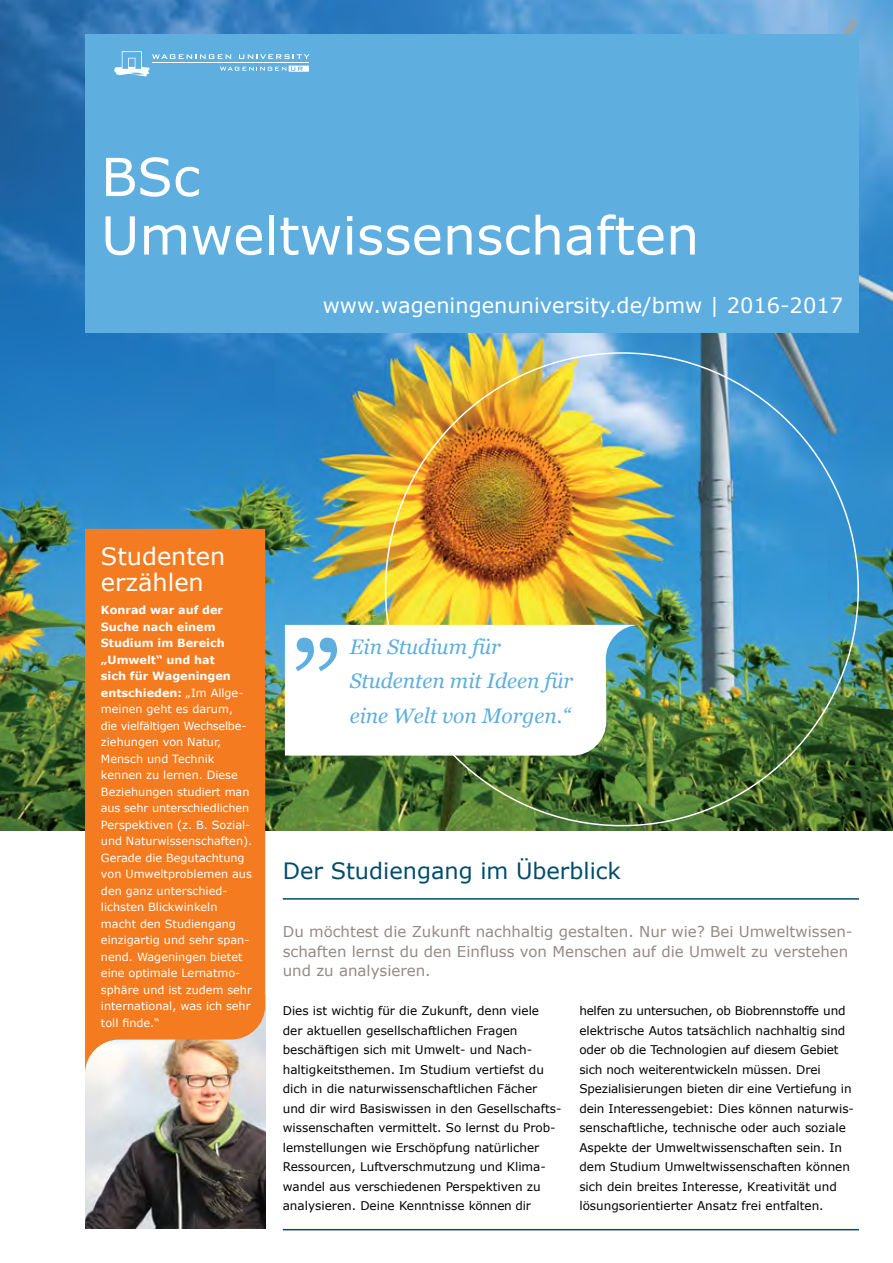
<style>
.page{position:relative;width:893px;height:1263px;background:#fff}
.page>*{position:absolute;margin:0;border:0;box-sizing:border-box;transform-origin:0 0}
.t1{font:52.5px/58.5px "Verdana";color:#fff}
.t2{font:24px/25.5px "Verdana";color:#fff}
.t3{font:22.5px "Verdana";color:#004c6c}
.t4{font:italic 21px/34.5px "Georgia";color:#5eaee0}
.t5{font:21px "Verdana";color:#fff}
.t6{font:15px/19.5px "Verdana";color:#948a85}
.t7{font:12px/19.5px "Verdana";color:#000}
.t8{font:11.25px/16.5px "Verdana";color:#fff}
.s1{font-weight:700}
</style>
<div class="page">
<img style="left:0;top:0;width:893px;height:831px">
<img style="left:85px;top:1074px;width:180px;height:155px">
<div style="left:85px;top:34px;width:774px;height:299px;background:#5eaee0"></div>
<svg style="left:114px;top:51px;width:196px;height:26px"></svg>
<svg style="left:285px;top:625px;width:355px;height:131px"></svg>
<svg style="left:85px;top:529px;width:180px;height:545px;background:#f2802a"></svg>
<svg style="left:296px;top:638px;width:41px;height:33px"></svg>
<hr style="left:283px;top:898px;width:576px;height:2px;background:#004c6c">
<hr style="left:283px;top:1229px;width:576px;height:1px;background:#004c6c">
<h1 class="t1" style="left:101px;top:147px;width:600px">BSc<br>Umweltwissenschaften</h1>
<h3 class="t5" style="left:323px;top:291px;width:522px">www.wageningenuniversity.de/bmw | 2016-2017</h3>
<h2 class="t2" style="left:101px;top:544px;width:126px">Studenten erzählen</h2>
<p class="t8" style="left:101px;top:602px;width:153px"><span class="s1">Konrad war auf der<br>Suche nach einem<br>Studium im Bereich „Umwelt“ und hat<br>sich für Wageningen entschieden:</span> „Im Allge&shy;meinen geht es darum,<br>die vielfältigen Wechselbe&shy;ziehungen von Natur,<br>Mensch und Technik kennen zu lernen. Diese<br>Beziehungen studiert man aus sehr unterschiedlichen<br>Perspektiven (z. B. Sozial&shy;und Naturwissenschaften).<br>Gerade die Begutachtung von Umweltproblemen aus den ganz unterschied&shy;lichsten Blickwinkeln macht den Studiengang einzigartig und sehr span&shy;nend. Wageningen bietet eine optimale Lernatmo&shy;sphäre und ist zudem sehr international, was ich sehr toll finde.“</p>
<h3 class="t4" style="left:350px;top:628px;width:225px">Ein Studium für<br>Studenten mit Ideen für eine Welt von Morgen.“</h3>
<h3 class="t3" style="left:283px;top:855px;width:340px">Der Studiengang im Überblick</h3>
<p class="t6" style="left:283px;top:922px;width:571px">Du möchtest die Zukunft nachhaltig gestalten. Nur wie? Bei Umweltwissen&shy;schaften lernst du den Einfluss von Menschen auf die Umwelt zu verstehen und zu analysieren.</p>
<p class="t7" style="left:283px;top:1001px;width:280px">Dies ist wichtig für die Zukunft, denn viele der aktuellen gesellschaftlichen Fragen beschäftigen sich mit Umwelt- und Nach&shy;haltigkeitsthemen. Im Studium vertiefst du dich in die naturwissenschaftlichen Fächer und dir wird Basiswissen in den Gesellschafts&shy;wissenschaften vermittelt. So lernst du Prob&shy;lemstellungen wie Erschöpfung natürlicher Ressourcen, Luftverschmutzung und Klima&shy;wandel aus verschiedenen Perspektiven zu analysieren. Deine Kenntnisse können dir</p>
<p class="t7" style="left:579px;top:1001px;width:276px">helfen zu untersuchen, ob Biobrennstoffe und elektrische Autos tatsächlich nachhaltig sind oder ob die Technologien auf diesem Gebiet sich noch weiterentwickeln müssen. Drei Spezialisierungen bieten dir eine Vertiefung in dein Interessengebiet: Dies können naturwis&shy;senschaftliche, technische oder auch soziale Aspekte der Umweltwissenschaften sein. In dem Studium Umweltwissenschaften können sich dein breites Interesse, Kreativität und lösungsorientierter Ansatz frei entfalten.</p>
</div>
